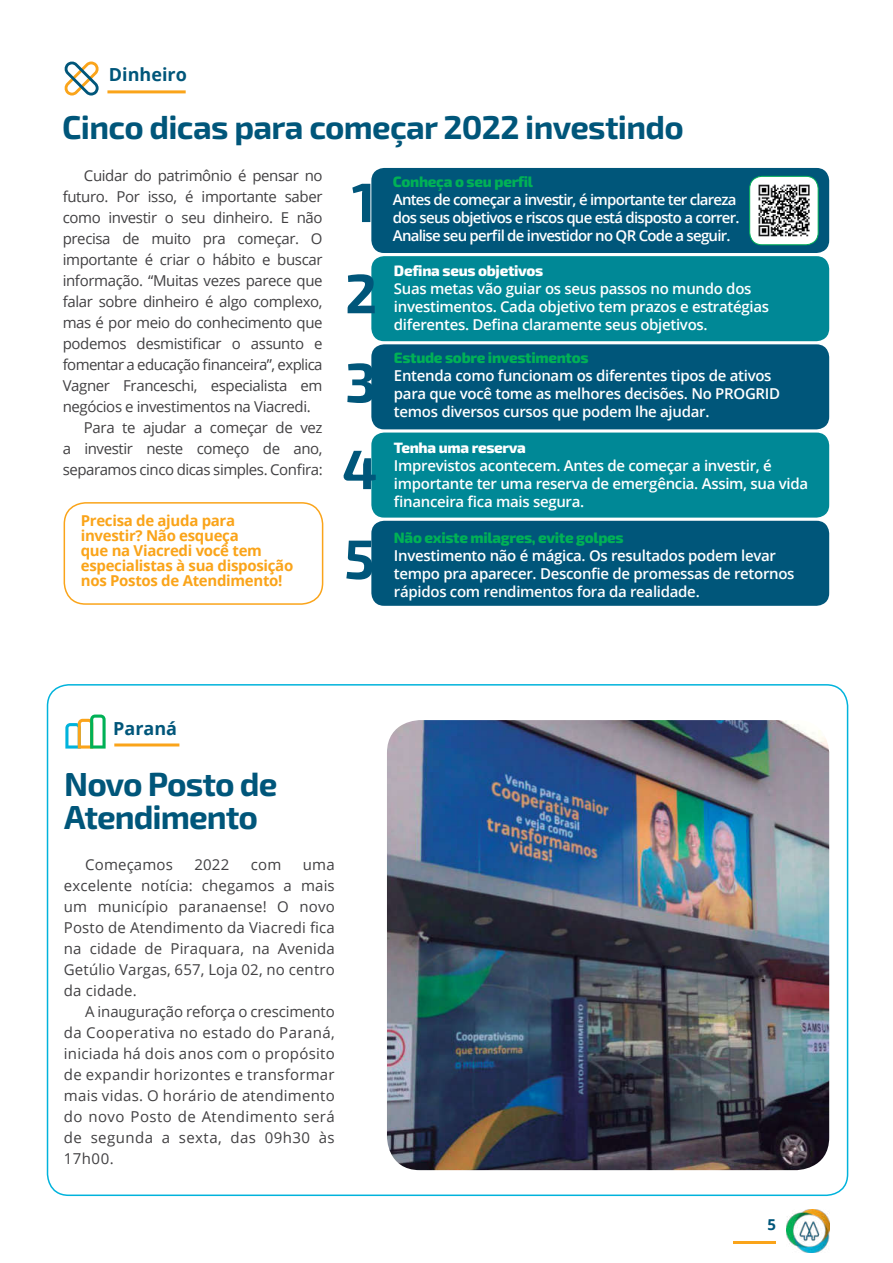
<style>
.page{position:relative;width:893px;height:1263px;background:#fff}
.page>*{position:absolute;margin:0;border:0;box-sizing:border-box;transform-origin:0 0}
.t1{font:700 55.5px/89.2px "Exo 2";color:#00567a;text-align:justify}
.t2{font:700 33.3px/33px "Exo 2";letter-spacing:-.03em;color:#00567a}
.t3{font:700 33px "Exo 2";letter-spacing:-.02em;color:#00567a}
.t4{font:700 18px "Open Sans";color:#00567a}
.t5{font:15px/21px "Open Sans";letter-spacing:-.025em;color:#414042;text-align:justify}
.t6{font:600 15px/18px "Open Sans";letter-spacing:-.02em;color:#fff}
.t7{font:600 15px/18px "Open Sans";letter-spacing:-.05em;color:#fff}
.t8{font:700 15px/15px "Open Sans";letter-spacing:-.02em;color:#faa41a}
.t9{font:800 15px "Exo 2";letter-spacing:-.02em;color:#00b156}
.t10{font:800 15px "Exo 2";letter-spacing:-.02em;color:#fff}
.t11{font:15px "Open Sans";letter-spacing:.01em;color:#414042}
.t12{font:700 15px "Open Sans";color:#00567a}
</style>
<div class="page">
<img style="left:387px;top:720px;width:442px;height:450px">
<hr style="left:114px;top:743px;width:65px;height:3px;background:#faa41a">
<svg style="left:65px;top:714px;width:41px;height:34px"></svg>
<hr style="left:107px;top:90px;width:79px;height:3px;background:#faa41a">
<svg style="left:64px;top:61px;width:35px;height:35px"></svg>
<div style="left:371px;top:168px;width:458px;height:85px;background:#00567a;border-radius:13px"></div>
<div style="left:371px;top:256px;width:458px;height:85px;background:#008896;border-radius:13px"></div>
<div style="left:371px;top:344px;width:458px;height:85px;background:#00567a;border-radius:13px"></div>
<div style="left:371px;top:433px;width:458px;height:85px;background:#008896;border-radius:13px"></div>
<div style="left:371px;top:521px;width:458px;height:85px;background:#00567a;border-radius:13px"></div>
<div style="left:750px;top:176px;width:68px;height:69px;background:#fff;border-radius:12px"></div>
<img style="left:758px;top:184px;width:52px;height:53px">
<div style="left:749px;top:176px;width:69px;height:69px;border:1px solid #00b156;border-radius:12px"></div>
<div style="left:64px;top:502px;width:259px;height:103px;border:2px solid #faa41a;border-radius:21px"></div>
<hr style="left:733px;top:1241px;width:43px;height:2px;background:#faa41a">
<img style="left:787px;top:1210px;width:42px;height:42px">
<p class="t4" style="left:109px;top:67px;width:79px">Dinheiro</p>
<h3 class="t3" style="left:62px;top:114px;width:623px">Cinco dicas para começar 2022 investindo</h3>
<p class="t5" style="left:84px;top:165px;width:240px">Cuidar do patrimônio é pensar no</p>
<p class="t5" style="left:63px;top:186px;width:261px">futuro. Por isso, é importante saber</p>
<p class="t5" style="left:63px;top:207px;width:261px">como investir o seu dinheiro. E não</p>
<p class="t5" style="left:63px;top:228px;width:261px">precisa de muito pra começar. O</p>
<p class="t5" style="left:63px;top:249px;width:261px">importante é criar o hábito e buscar</p>
<p class="t5" style="left:63px;top:270px;width:261px">informação. “Muitas vezes parece que</p>
<p class="t5" style="left:63px;top:291px;width:261px">falar sobre dinheiro é algo complexo,</p>
<p class="t5" style="left:63px;top:312px;width:261px">mas é por meio do conhecimento que</p>
<p class="t5" style="left:63px;top:333px;width:261px">podemos desmistificar o assunto e</p>
<p class="t5" style="left:63px;top:354px;width:261px">fomentar a educação financeira”, explica</p>
<p class="t5" style="left:63px;top:375px;width:261px">Vagner Franceschi, especialista em</p>
<p class="t5" style="left:63px;top:396px;width:250px">negócios e investimentos na Viacredi.</p>
<p class="t5" style="left:84px;top:417px;width:240px">Para te ajudar a começar de vez</p>
<p class="t5" style="left:63px;top:438px;width:261px">a investir neste começo de ano,</p>
<p class="t5" style="left:63px;top:459px;width:261px">separamos cinco dicas simples. Confira:</p>
<p class="t8" style="left:81px;top:514px;width:214px">Precisa de ajuda para investir? Não esqueça<br>que na Viacredi você tem especialistas à sua disposição nos Postos de Atendimento!</p>
<h1 class="t1" style="left:342px;top:164px;width:37px">1<br>2<br>3<br>4<br>5</h1>
<p class="t9" style="left:393px;top:176px;width:142px">Conheça o seu perfil</p>
<p class="t7" style="left:393px;top:192px;width:348px">Antes de começar a investir, é importante ter clareza dos seus objetivos e riscos que está disposto a correr.<br>Analise seu perfil de investidor no QR Code a seguir.</p>
<p class="t10" style="left:394px;top:265px;width:151px">Defina seus objetivos</p>
<p class="t6" style="left:394px;top:281px;width:377px">Suas metas vão guiar os seus passos no mundo dos investimentos. Cada objetivo tem prazos e estratégias diferentes. Defina claramente seus objetivos.</p>
<p class="t9" style="left:394px;top:352px;width:196px">Estude sobre investimentos</p>
<p class="t6" style="left:394px;top:368px;width:388px">Entenda como funcionam os diferentes tipos de ativos para que você tome as melhores decisões. No PROGRID temos diversos cursos que podem lhe ajudar.</p>
<p class="t10" style="left:394px;top:442px;width:133px">Tenha uma reserva</p>
<p class="t6" style="left:394px;top:456px;width:416px">Imprevistos acontecem. Antes de começar a investir, é importante ter uma reserva de emergência. Assim, sua vida financeira fica mais segura.</p>
<p class="t9" style="left:394px;top:532px;width:231px">Não existe milagres, evite golpes</p>
<p class="t6" style="left:394px;top:546px;width:402px">Investimento não é mágica. Os resultados podem levar tempo pra aparecer. Desconfie de promessas de retornos rápidos com rendimentos fora da realidade.</p>
<p class="t4" style="left:113px;top:721px;width:65px">Paraná</p>
<h2 class="t2" style="left:64px;top:772px;width:215px">Novo Posto de<br>Atendimento</h2>
<p class="t11" style="left:85px;top:854px;width:89px">Começamos</p>
<p class="t5" style="left:195px;top:854px;width:36px">2022</p>
<p class="t5" style="left:251px;top:854px;width:32px">com</p>
<p class="t5" style="left:64px;top:854px;width:272px;text-indent:239px">uma excelente notícia: chegamos a mais um município paranaense! O novo Posto de Atendimento da Viacredi fica na cidade de Piraquara, na Avenida Getúlio Vargas, 657, Loja 02, no centro da cidade.</p>
<p class="t5" style="left:64px;top:1001px;width:272px;text-indent:21px">A inauguração reforça o crescimento da Cooperativa no estado do Paraná, iniciada há dois anos com o propósito de expandir horizontes e transformar mais vidas. O horário de atendimento do novo Posto de Atendimento será de segunda a sexta, das 09h30 às 17h00.</p>
<p class="t12" style="left:767px;top:1219px;width:10px">5</p>
</div>
